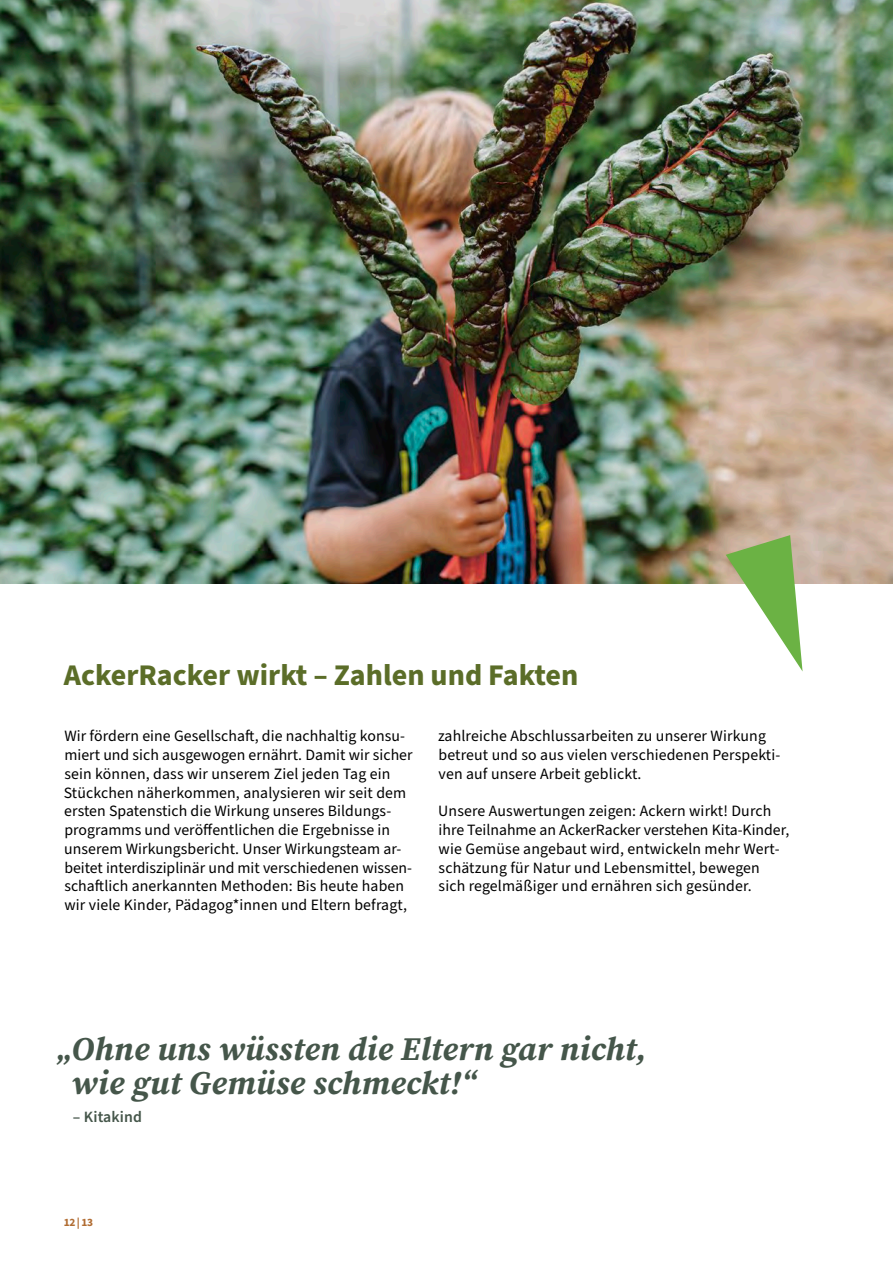
<style>
.page{position:relative;width:893px;height:1263px;background:#fff}
.page>*{position:absolute;margin:0;border:0;box-sizing:border-box;transform-origin:0 0}
.t1{font:italic 700 33px/33.8px "Source Serif Pro";letter-spacing:.01em;color:#45564a}
.t2{font:700 30px "Source Sans Pro";color:#5b6d28}
.t3{font:15.75px/18.8px "Source Sans Pro";letter-spacing:.005em;color:#000}
.t4{font:600 15.75px "Source Sans Pro";letter-spacing:.01em;color:#45564a}
.t5{font:700 11.25px "Source Sans Pro";color:#b16d33}
</style>
<div class="page">
<img style="left:0;top:0;width:893px;height:584px">
<svg style="left:726px;top:535px;width:76px;height:136px"></svg>
<h2 class="t2" style="left:64px;top:655px;width:516px">AckerRacker wirkt – Zahlen und Fakten</h2>
<p class="t3" style="left:64px;top:727px;width:350px">Wir fördern eine Gesellschaft, die nachhaltig konsu&shy;miert und sich ausgewogen ernährt. Damit wir sicher sein können, dass wir unserem Ziel jeden Tag ein Stückchen näherkommen, analysieren wir seit dem ersten Spatenstich die Wirkung unseres Bildungs&shy;programms und veröffentlichen die Ergebnisse in unserem Wirkungsbericht. Unser Wirkungsteam ar&shy;beitet interdisziplinär und mit verschiedenen wissen&shy;schaftlich anerkannten Methoden: Bis heute haben wir viele Kinder, Pädagog*innen und Eltern befragt,</p>
<p class="t3" style="left:438px;top:727px;width:344px">zahlreiche Abschlussarbeiten zu unserer Wirkung betreut und so aus vielen verschiedenen Perspekti&shy;ven auf unsere Arbeit geblickt.</p>
<p class="t3" style="left:438px;top:802px;width:352px">Unsere Auswertungen zeigen: Ackern wirkt! Durch ihre Teilnahme an AckerRacker verstehen Kita-Kinder, wie Gemüse angebaut wird, entwickeln mehr Wert&shy;schätzung für Natur und Lebensmittel, bewegen sich regelmäßiger und ernähren sich gesünder.</p>
<h1 class="t1" style="left:71px;top:1031px;width:577px;text-indent:-15px">„Ohne uns wüssten die Eltern gar nicht, wie gut Gemüse schmeckt!“</h1>
<p class="t4" style="left:73px;top:1107px;width:71px">– Kitakind</p>
<p class="t5" style="left:64px;top:1214px;width:31px">12 | 13</p>
</div>
